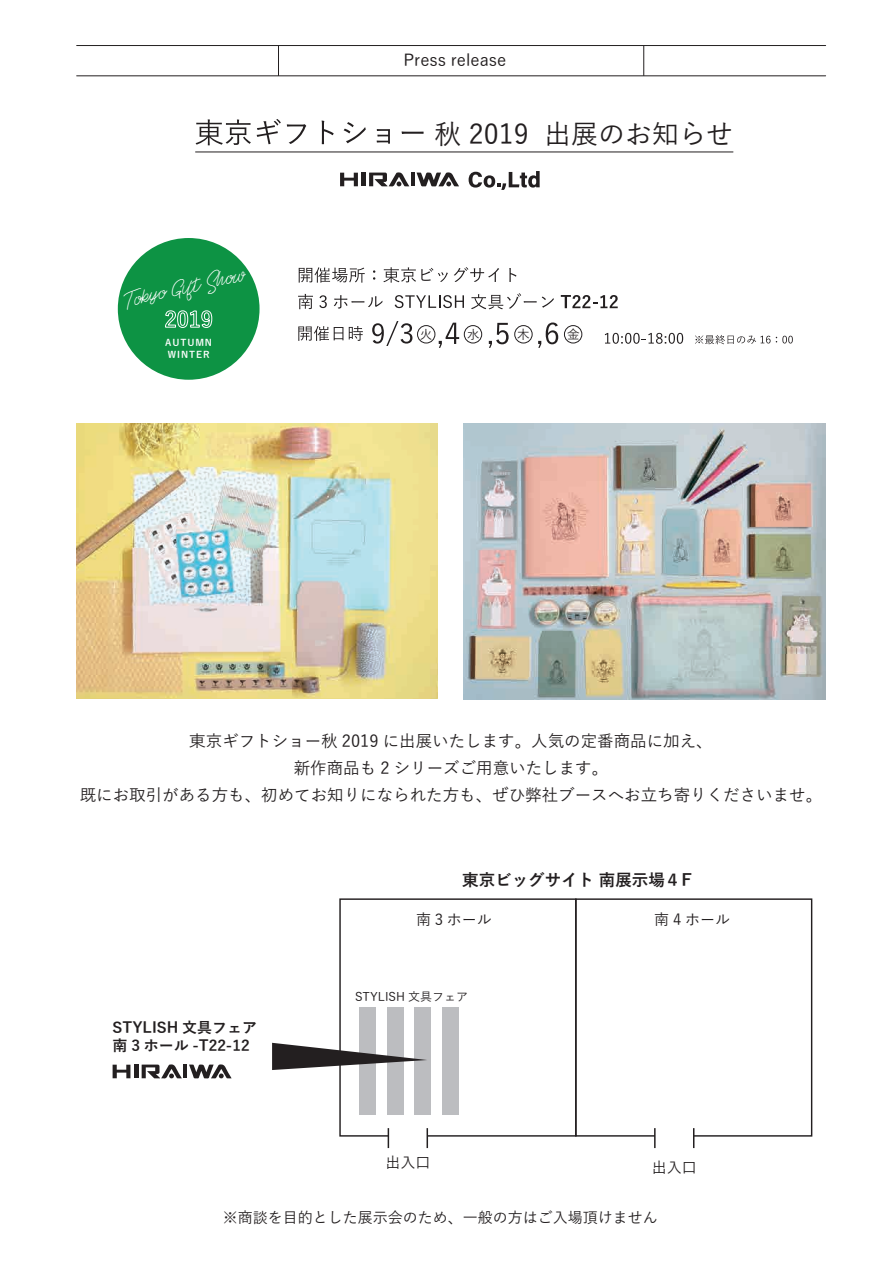
<style>
.page{position:relative;width:893px;height:1263px;background:#fff}
.page>*{position:absolute;margin:0;border:0;box-sizing:border-box;transform-origin:0 0}
.t1{font:500 27px "Yu Gothic";color:#231f20}
.t2{font:22.35px "Secret Service";color:#fff}
.t3{font:500 16.5px/27px "Yu Gothic";color:#231f20;text-align:center}
.t4{font:700 16.5px "Yu Gothic";color:#231f20}
.t5{font:500 15px "Yu Gothic";color:#231f20}
.t6{font:700 15px/18px "Yu Gothic";color:#231f20}
.t7{font:500 12.45px "Yu Gothic";color:#231f20}
.t8{font:500 12px "Yu Gothic";color:#231f20}
.t9{font:700 9.15px/11.9px "Yu Gothic";letter-spacing:.1em;color:#fff}
</style>
<div class="page">
<img style="left:77px;top:423px;width:360px;height:275px">
<img style="left:464px;top:423px;width:362px;height:277px">
<svg style="left:196px;top:119px;width:55px;height:26px"></svg>
<svg style="left:257px;top:119px;width:24px;height:25px"></svg>
<svg style="left:287px;top:124px;width:19px;height:20px"></svg>
<svg style="left:322px;top:121px;width:12px;height:23px"></svg>
<svg style="left:344px;top:122px;width:22px;height:21px"></svg>
<svg style="left:377px;top:129px;width:13px;height:15px"></svg>
<svg style="left:402px;top:131px;width:22px;height:3px"></svg>
<svg style="left:299px;top:267px;width:66px;height:16px"></svg>
<svg style="left:373px;top:270px;width:2px;height:10px"></svg>
<svg style="left:383px;top:267px;width:65px;height:16px"></svg>
<svg style="left:454px;top:267px;width:45px;height:15px"></svg>
<svg style="left:509px;top:268px;width:7px;height:14px"></svg>
<svg style="left:298px;top:294px;width:15px;height:15px"></svg>
<svg style="left:319px;top:295px;width:8px;height:13px"></svg>
<svg style="left:334px;top:295px;width:49px;height:14px"></svg>
<svg style="left:395px;top:295px;width:69px;height:13px"></svg>
<svg style="left:471px;top:293px;width:83px;height:16px"></svg>
<svg style="left:561px;top:295px;width:57px;height:13px"></svg>
<svg style="left:340px;top:173px;width:18px;height:13px"></svg>
<div style="left:361px;top:173px;width:5px;height:13px;background:#231f20"></div>
<hr style="left:411px;top:173px;width:4px;height:13px;background:#231f20">
<svg style="left:369px;top:172px;width:40px;height:15px"></svg>
<svg style="left:417px;top:172px;width:42px;height:15px"></svg>
<svg style="left:469px;top:171px;width:71px;height:19px"></svg>
<svg style="left:113px;top:1065px;width:17px;height:13px"></svg>
<hr style="left:134px;top:1065px;width:4px;height:13px;background:#231f20">
<hr style="left:183px;top:1064px;width:4px;height:14px;background:#231f20">
<svg style="left:142px;top:1064px;width:40px;height:15px"></svg>
<svg style="left:189px;top:1064px;width:43px;height:15px"></svg>
<svg style="left:298px;top:326px;width:45px;height:15px"></svg>
<svg style="left:349px;top:326px;width:14px;height:15px"></svg>
<svg style="left:372px;top:321px;width:40px;height:25px"></svg>
<svg style="left:439px;top:323px;width:20px;height:25px"></svg>
<svg style="left:489px;top:323px;width:20px;height:25px"></svg>
<svg style="left:538px;top:322px;width:20px;height:26px"></svg>
<div style="left:417px;top:325px;width:18px;height:18px;border:1px solid #231f20;border-radius:50%"></div>
<div style="left:464px;top:325px;width:18px;height:18px;border:1px solid #231f20;border-radius:50%"></div>
<div style="left:514px;top:325px;width:18px;height:18px;border:1px solid #231f20;border-radius:50%"></div>
<div style="left:564px;top:325px;width:18px;height:18px;border:1px solid #231f20;border-radius:50%"></div>
<svg style="left:605px;top:333px;width:78px;height:11px"></svg>
<svg style="left:695px;top:335px;width:98px;height:9px"></svg>
<div style="left:118px;top:238px;width:142px;height:142px;background:#0d9344;border-radius:50%"></div>
<svg style="left:165px;top:310px;width:47px;height:18px"></svg>
<div style="left:339px;top:898px;width:238px;height:238px;border:1px solid #231f20"></div>
<div style="left:575px;top:898px;width:237px;height:238px;border:1px solid #231f20"></div>
<div style="left:388px;top:1122px;width:39px;height:26px;background:#fff"></div>
<svg style="left:388px;top:1128px;width:1px;height:20px"></svg>
<svg style="left:427px;top:1128px;width:1px;height:20px"></svg>
<div style="left:655px;top:1122px;width:39px;height:26px;background:#fff"></div>
<hr style="left:654px;top:1128px;width:2px;height:20px;background:#231f20">
<svg style="left:693px;top:1128px;width:1px;height:20px"></svg>
<div style="left:360px;top:1007px;width:16px;height:108px;background:#bcbdc0"></div>
<div style="left:387px;top:1007px;width:17px;height:108px;background:#bcbdc0"></div>
<div style="left:414px;top:1007px;width:17px;height:108px;background:#bcbdc0"></div>
<div style="left:442px;top:1007px;width:16px;height:108px;background:#bcbdc0"></div>
<svg style="left:272px;top:1043px;width:155px;height:27px"></svg>
<hr style="left:77px;top:45px;width:749px;height:1px;background:#231f20">
<hr style="left:77px;top:75px;width:749px;height:1px;background:#231f20">
<hr style="left:278px;top:46px;width:1px;height:30px;background:#231f20">
<hr style="left:643px;top:46px;width:1px;height:30px;background:#231f20">
<hr style="left:196px;top:152px;width:537px;height:1px;background:#231f20">
<p class="t3" style="left:403px;top:44px;width:104px">Press release</p>
<h2 class="t2" style="left:121px;top:287px;width:124px;rotate:-13deg">Tokyo Gift Show</h2>
<p class="t9" style="left:165px;top:337px;width:48px">AUTUMN<br>WINTER</p>
<h1 class="t1" style="left:434px;top:109px;width:301px">秋 2019 出展のお知らせ</h1>
<p class="t7" style="left:420px;top:323px;width:14px">火</p>
<p class="t7" style="left:467px;top:323px;width:14px">水</p>
<p class="t7" style="left:517px;top:323px;width:14px">木</p>
<p class="t7" style="left:567px;top:323px;width:14px">金</p>
<p class="t3" style="left:80px;top:725px;width:744px">東京ギフトショー秋 2019 に出展いたします。人気の定番商品に加え、<br>新作商品も 2 シリーズご用意いたします。<br>既にお取引がある方も、初めてお知りになられた方も、ぜひ弊社ブースへお立ち寄りくださいませ。</p>
<p class="t4" style="left:462px;top:870px;width:231px">東京ビッグサイト 南展示場４F</p>
<p class="t6" style="left:113px;top:1018px;width:146px">STYLISH 文具フェア南 3 ホール -T22-12</p>
<p class="t5" style="left:416px;top:905px;width:77px">南 3 ホール</p>
<p class="t8" style="left:355px;top:985px;width:115px">STYLISH 文具フェア</p>
<p class="t5" style="left:654px;top:905px;width:77px">南 4 ホール</p>
<p class="t5" style="left:385px;top:1149px;width:46px">出入口</p>
<p class="t5" style="left:652px;top:1153px;width:46px">出入口</p>
<p class="t5" style="left:223px;top:1203px;width:436px">※商談を目的とした展示会のため、一般の方はご入場頂けません</p>
</div>
